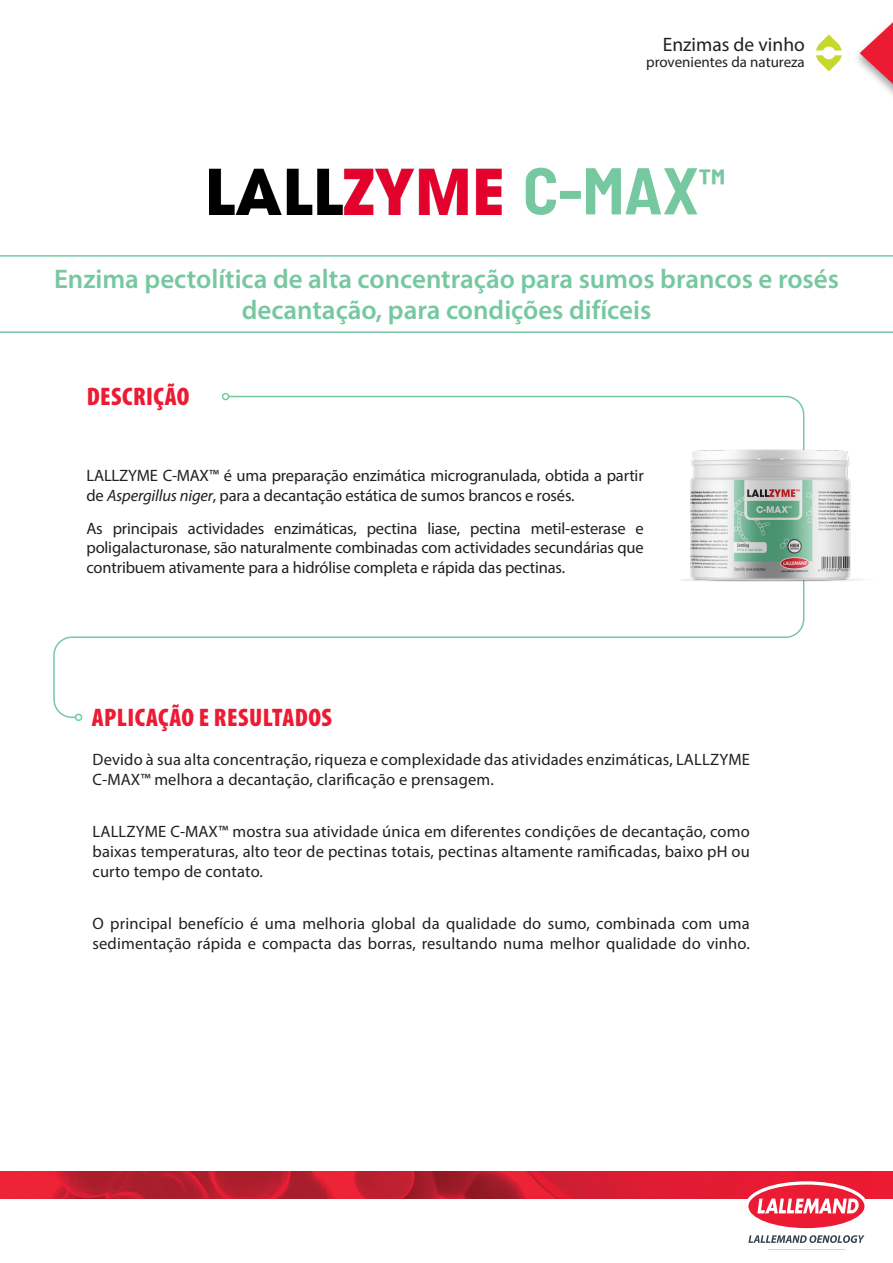
<style>
.page{position:relative;width:893px;height:1263px;background:#fff}
.page>*{position:absolute;margin:0;border:0;box-sizing:border-box;transform-origin:0 0}
.t1{font:700 semi-condensed 66px "Barlow";color:#76c8a1}
.t2{font:600 27px/31.5px "Myriad Pro";color:#76c8a1;text-align:center}
.t3{font:900 condensed 25.5px "Myriad Pro";letter-spacing:.02em;color:#ed1a33}
.t4{font:19.5px "Myriad Pro";color:#231f20}
.t5{font:16.5px/19.8px "Myriad Pro";letter-spacing:.01em;color:#231f20;text-align:justify}
.t6{font:16.5px/19.8px "Myriad Pro";letter-spacing:-.01em;color:#231f20}
.t7{font:15px "Myriad Pro";color:#231f20}
.s1{font-style:italic}
</style>
<div class="page">
<svg style="left:860px;top:22px;width:33px;height:73px"></svg>
<svg style="left:816px;top:34px;width:26px;height:37px"></svg>
<img style="left:0;top:1171px;width:893px;height:27px">
<svg style="left:745px;top:1181px;width:123px;height:62px"></svg>
<svg style="left:0;top:255px;width:893px;height:78px"></svg>
<img style="left:209px;top:168px;width:293px;height:47px">
<svg style="left:53px;top:395px;width:751px;height:324px"></svg>
<div style="left:75px;top:713px;width:7px;height:8px;border:2px solid #76c8a1;border-radius:50%"></div>
<div style="left:222px;top:393px;width:7px;height:7px;border:2px solid #76c8a1;border-radius:50%"></div>
<img style="left:680px;top:395px;width:182px;height:229px">
<p class="t4" style="left:663px;top:32px;width:144px">Enzimas de vinho</p>
<p class="t7" style="left:646px;top:53px;width:160px">provenientes da natureza</p>
<h1 class="t1" style="left:523px;top:143px;width:204px">C-MAX<sup>™</sup></h1>
<h2 class="t2" style="left:54px;top:262px;width:786px">Enzima pectolítica de alta concentração para sumos brancos e rosés decantação, para condições difíceis</h2>
<h3 class="t3" style="left:87px;top:380px;width:104px">DESCRIÇÃO</h3>
<p class="t6" style="left:86px;top:465px;width:559px">LALLZYME C-MAX™ é uma preparação enzimática microgranulada, obtida a partir de <span class="s1">Aspergillus niger</span>, para a decantação estática de sumos brancos e rosés.</p>
<p class="t5" style="left:86px;top:518px;width:559px">As principais actividades enzimáticas, pectina liase, pectina metil-esterase e poligalacturonase, são naturalmente combinadas com actividades secundárias que contribuem ativamente para a hidrólise completa e rápida das pectinas.</p>
<h3 class="t3" style="left:92px;top:701px;width:242px">APLICAÇÃO E RESULTADOS</h3>
<p class="t5" style="left:92px;top:749px;width:659px">Devido à sua alta concentração, riqueza e complexidade das atividades enzimáticas, LALLZYME<br>C-MAX™ melhora a decantação, clarificação e prensagem.</p>
<p class="t5" style="left:92px;top:821px;width:659px">LALLZYME C-MAX™ mostra sua atividade única em diferentes condições de decantação, como baixas temperaturas, alto teor de pectinas totais, pectinas altamente ramificadas, baixo pH ou curto tempo de contato.</p>
<p class="t5" style="left:92px;top:913px;width:659px">O principal benefício é uma melhoria global da qualidade do sumo, combinada com uma sedimentação rápida e compacta das borras, resultando numa melhor qualidade do vinho.</p>
</div>
